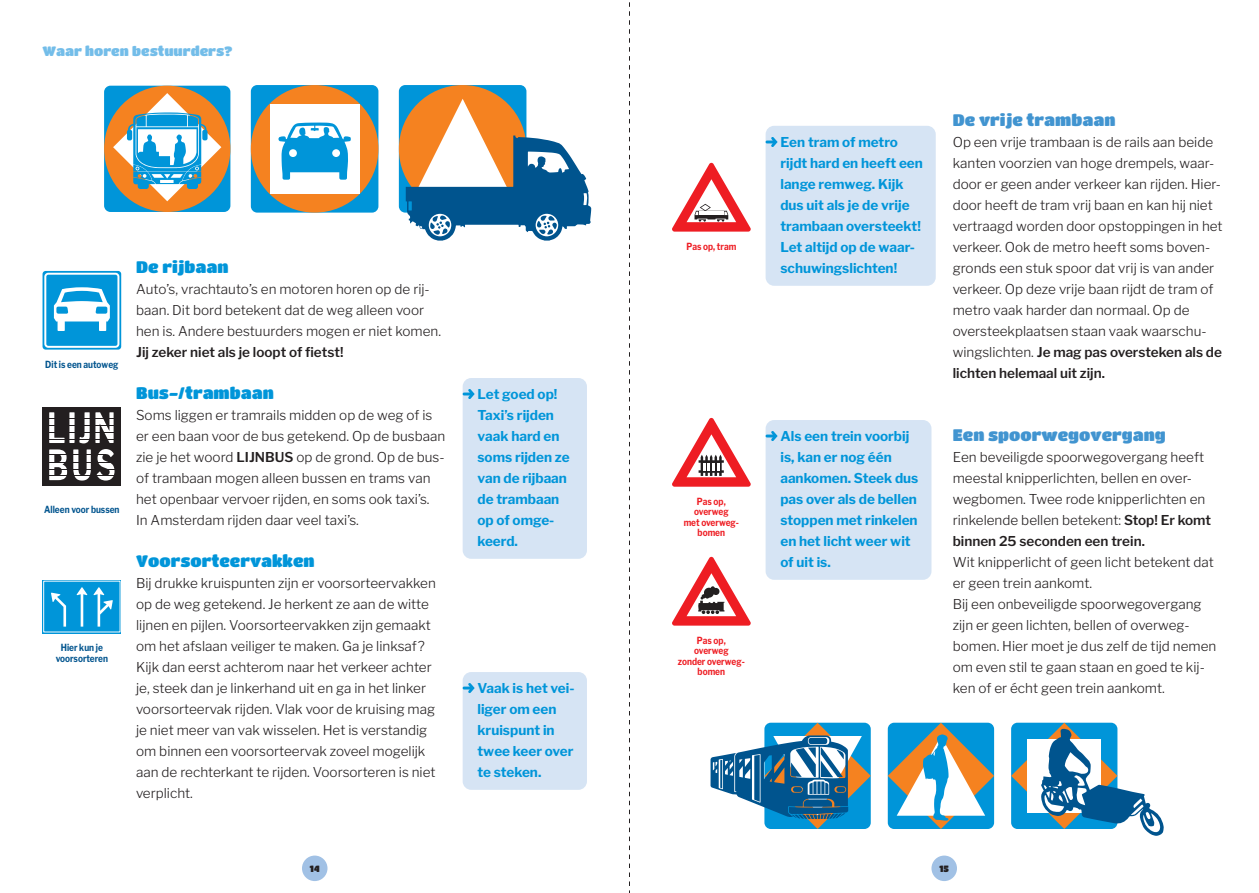
<style>
.page{position:relative;width:1259px;height:893px;background:#fff}
.page>*{position:absolute;margin:0;border:0;box-sizing:border-box;transform-origin:0 0}
.t1{font:16.5px "Titan One";color:#0095d9}
.t2{font:16.5px "Titan One";color:#4194d0}
.t3{font:300 13.5px/21px "Libre Franklin";color:#231f20}
.t4{font:700 13.5px/21px "Libre Franklin";color:#0095d9}
.t5{font:600 13.5px "Libre Franklin";color:#231f20}
.t6{font:13.5px "Titan One";color:#73bde9}
.t7{font:700 9.75px/10.5px "Libre Franklin";color:#ee1d23;text-align:center;scale:.85 1}
.t8{font:700 9.75px/10.5px "Libre Franklin";color:#00548e;text-align:center;scale:.85 1}
.t9{font:9px "Titan One";color:#231f20}
.s1{font-weight:600}
</style>
<div class="page">
<svg style="left:43px;top:271px;width:78px;height:79px"></svg>
<svg style="left:44px;top:273px;width:75px;height:75px"></svg>
<div style="left:46px;top:275px;width:71px;height:71px;background:#0095d9;border-radius:2px"></div>
<svg style="left:54px;top:287px;width:56px;height:44px"></svg>
<svg style="left:43px;top:580px;width:78px;height:53px"></svg>
<svg style="left:43px;top:581px;width:78px;height:51px"></svg>
<div style="left:44px;top:582px;width:76px;height:49px;background:#0095d9"></div>
<svg style="left:51px;top:593px;width:15px;height:34px"></svg>
<svg style="left:76px;top:587px;width:37px;height:40px"></svg>
<div style="left:463px;top:378px;width:124px;height:181px;background:#d6e4f4;border-radius:9px"></div>
<svg style="left:463px;top:389px;width:12px;height:10px"></svg>
<div style="left:463px;top:672px;width:124px;height:118px;background:#d6e4f4;border-radius:9px"></div>
<svg style="left:463px;top:683px;width:12px;height:10px"></svg>
<div style="left:399px;top:85px;width:127px;height:128px;background:#0095d9;border-radius:6px"></div>
<div style="left:399px;top:85px;width:127px;height:128px;background:#f58220;border-radius:50%"></div>
<div style="left:251px;top:85px;width:127px;height:128px;background:#0095d9;border-radius:6px"></div>
<div style="left:251px;top:85px;width:127px;height:128px;background:#f58220;border-radius:50%"></div>
<div style="left:270px;top:104px;width:89px;height:89px;background:#fff"></div>
<svg style="left:278px;top:123px;width:73px;height:57px"></svg>
<svg style="left:406px;top:99px;width:185px;height:142px"></svg>
<div style="left:104px;top:86px;width:126px;height:126px;background:#0095d9;border-radius:6px"></div>
<div style="left:104px;top:86px;width:126px;height:126px;background:#f58220;border-radius:50%"></div>
<svg style="left:113px;top:93px;width:108px;height:108px"></svg>
<svg style="left:672px;top:163px;width:78px;height:69px"></svg>
<svg style="left:672px;top:418px;width:78px;height:69px"></svg>
<svg style="left:672px;top:557px;width:78px;height:69px"></svg>
<div style="left:765px;top:126px;width:170px;height:160px;background:#d6e4f4;border-radius:9px"></div>
<svg style="left:765px;top:137px;width:12px;height:10px"></svg>
<div style="left:765px;top:420px;width:166px;height:160px;background:#d6e4f4;border-radius:9px"></div>
<svg style="left:765px;top:431px;width:12px;height:10px"></svg>
<svg style="left:887px;top:723px;width:107px;height:106px"></svg>
<svg style="left:1011px;top:723px;width:152px;height:113px"></svg>
<svg style="left:710px;top:723px;width:160px;height:106px"></svg>
<div style="left:43px;top:407px;width:78px;height:79px;background:#231f20"></div>
<svg style="left:49px;top:449px;width:66px;height:32px"></svg>
<svg style="left:49px;top:412px;width:65px;height:31px"></svg>
<hr style="left:46px;top:475px;width:73px;height:1px;background:#231f20">
<hr style="left:46px;top:454px;width:60px;height:1px;background:#231f20">
<hr style="left:46px;top:439px;width:73px;height:1px;background:#231f20">
<hr style="left:46px;top:469px;width:73px;height:1px;background:#231f20">
<hr style="left:46px;top:432px;width:73px;height:1px;background:#231f20">
<hr style="left:46px;top:418px;width:73px;height:1px;background:#231f20">
<hr style="left:46px;top:462px;width:73px;height:1px;background:#231f20">
<hr style="left:46px;top:425px;width:73px;height:1px;background:#231f20">
<div style="left:931px;top:855px;width:26px;height:26px;background:#a1c1e5;border-radius:50%"></div>
<div style="left:302px;top:855px;width:25px;height:26px;background:#a1c1e5;border-radius:50%"></div>
<svg style="left:629px;top:2px;width:1px;height:891px"></svg>
<p class="t6" style="left:43px;top:43px;width:191px">Waar horen bestuurders?</p>
<p class="t8" style="left:45px;top:359px;width:88px">Dit is een autoweg</p>
<p class="t8" style="left:44px;top:504px;width:90px">Alleen voor bussen</p>
<p class="t8" style="left:56px;top:642px;width:63px">Hier kun je voorsorteren</p>
<p class="t1" style="left:136px;top:257px;width:94px">De rijbaan</p>
<p class="t3" style="left:136px;top:279px;width:306px">Auto’s, vrachtauto’s en motoren horen op de rij&shy;baan. Dit bord betekent dat de weg alleen voor hen is. Andere bestuurders mogen er niet komen.</p>
<p class="t5" style="left:136px;top:344px;width:209px">Jij zeker niet als je loopt of fietst!</p>
<p class="t1" style="left:136px;top:383px;width:139px">Bus-/trambaan</p>
<p class="t3" style="left:136px;top:405px;width:311px">Soms liggen er tramrails midden op de weg of is er een baan voor de bus getekend. Op de busbaan zie je het woord <span class="s1">LIJNBUS</span> op de grond. Op de bus&shy;of trambaan mogen alleen bussen en trams van het openbaar vervoer rijden, en soms ook taxi’s.<br>In Amsterdam rijden daar veel taxi’s.</p>
<p class="t1" style="left:136px;top:551px;width:180px">Voorsorteervakken</p>
<p class="t3" style="left:136px;top:573px;width:301px">Bij drukke kruispunten zijn er voorsorteervakken op de weg getekend. Je herkent ze aan de witte lijnen en pijlen. Voorsorteervakken zijn gemaakt om het afslaan veiliger te maken. Ga je linksaf?<br>Kijk dan eerst achterom naar het verkeer achter je, steek dan je linkerhand uit en ga in het linker voorsorteervak rijden. Vlak voor de kruising mag je niet meer van vak wisselen. Het is verstandig om binnen een voorsorteervak zoveel mogelijk aan de rechterkant te rijden. Voorsorteren is niet verplicht.</p>
<p class="t4" style="left:477px;top:384px;width:94px">Let goed op!<br>Taxi’s rijden vaak hard en soms rijden ze van de rijbaan de trambaan op of omge&shy;keerd.</p>
<p class="t4" style="left:477px;top:678px;width:99px">Vaak is het vei&shy;liger om een kruispunt in twee keer over te steken.</p>
<p class="t7" style="left:686px;top:241px;width:60px">Pas op, tram</p>
<p class="t7" style="left:683px;top:496px;width:66px">Pas op, overweg<br>met overweg&shy;bomen</p>
<p class="t7" style="left:678px;top:635px;width:80px">Pas op,<br>overweg<br>zonder overweg&shy;bomen</p>
<p class="t4" style="left:780px;top:132px;width:144px">Een tram of metro rijdt hard en heeft een lange remweg. Kijk dus uit als je de vrije trambaan oversteekt!<br>Let altijd op de waar&shy;schuwingslichten!</p>
<p class="t2" style="left:952px;top:110px;width:164px">De vrije trambaan</p>
<p class="t3" style="left:952px;top:132px;width:271px">Op een vrije trambaan is de rails aan beide kanten voorzien van hoge drempels, waar&shy;door er geen ander verkeer kan rijden. Hier&shy;door heeft de tram vrij baan en kan hij niet vertraagd worden door opstoppingen in het verkeer. Ook de metro heeft soms boven&shy;gronds een stuk spoor dat vrij is van ander verkeer. Op deze vrije baan rijdt de tram of metro vaak harder dan normaal. Op de oversteekplaatsen staan vaak waarschu&shy;wingslichten. <span class="s1">Je mag pas oversteken als de lichten helemaal uit zijn.</span></p>
<p class="t4" style="left:780px;top:426px;width:140px">Als een trein voorbij is, kan er nog één aankomen. Steek dus pas over als de bellen stoppen met rinkelen en het licht weer wit of uit is.</p>
<p class="t2" style="left:952px;top:425px;width:214px">Een spoorwegovergang</p>
<p class="t3" style="left:952px;top:447px;width:260px">Een beveiligde spoorwegovergang heeft meestal knipperlichten, bellen en over&shy;wegbomen. Twee rode knipperlichten en rinkelende bellen betekent: <span class="s1">Stop! Er komt binnen 25 seconden een trein.</span></p>
<p class="t3" style="left:952px;top:552px;width:265px">Wit knipperlicht of geen licht betekent dat er geen trein aankomt.<br>Bij een onbeveiligde spoorwegovergang zijn er geen lichten, bellen of overweg&shy;bomen. Hier moet je dus zelf de tijd nemen om even stil te gaan staan en goed te kij&shy;ken of er écht geen trein aankomt.</p>
<p class="t9" style="left:310px;top:863px;width:11px">14</p>
<p class="t9" style="left:939px;top:863px;width:11px">15</p>
</div>
